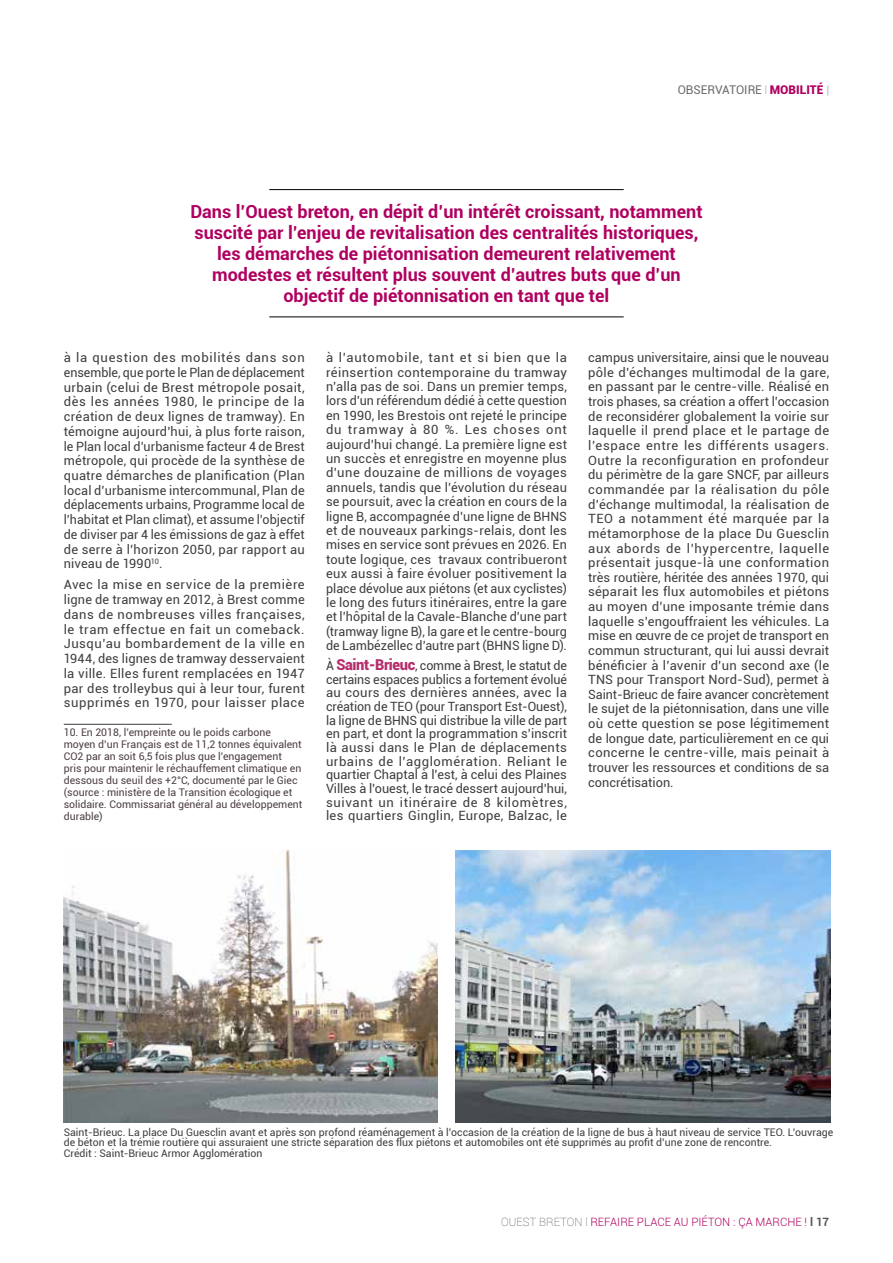
<style>
.page{position:relative;width:893px;height:1263px;background:#fff}
.page>*{position:absolute;margin:0;border:0;box-sizing:border-box;transform-origin:0 0}
.t1{font:700 18px/21px "Roboto";color:#af0060;text-align:center}
.t2{font:12.75px/14.7px "Roboto";letter-spacing:.015em;color:#3e3d40;text-align:justify}
.t3{font:12px "Roboto";color:#6b6c6e}
.t4{font:300 11.55px "Roboto";color:#af0060}
.t5{font:10.5px/10.5px "Roboto";color:#3e3d41}
.t6{font:10.5px/12px "Roboto";color:#4b3d44}
.s1{font-weight:100;font-size:11.55px;color:#58585a}
.s2{font-weight:900;color:#af0060}
.s3{font-weight:100;color:#3e3d40}
.s4{font-weight:900;font-size:15px;color:#b52e6c}
.s5{font-weight:100;color:#58585a}
.s6{font-weight:700;color:#58585a}
</style>
<div class="page">
<hr style="left:64px;top:724px;width:108px;height:1px;background:#3e3d41">
<img style="left:456px;top:850px;width:374px;height:273px">
<img style="left:64px;top:850px;width:374px;height:273px">
<hr style="left:269px;top:189px;width:355px;height:1px;background:#000">
<hr style="left:269px;top:316px;width:355px;height:1px;background:#000">
<p class="t3" style="left:678px;top:81px;width:153px">OBSERVATOIRE <span class="s1">l</span> <span class="s2">MOBILITÉ</span> <span class="s3">|</span></p>
<p class="t1" style="left:190px;top:200px;width:514px">Dans l’Ouest breton, en dépit d’un intérêt croissant, notamment suscité par l’enjeu de revitalisation des centralités historiques, les démarches de piétonnisation demeurent relativement modestes et résultent plus souvent d’autres buts que d’un objectif de piétonnisation en tant que tel</p>
<p class="t2" style="left:64px;top:350px;width:242px">à la question des mobilités dans son ensemble, que porte le Plan de déplacement urbain (celui de Brest métropole posait, dès les années 1980, le principe de la création de deux lignes de tramway). En témoigne aujourd’hui, à plus forte raison, le Plan local d’urbanisme facteur 4 de Brest métropole, qui procède de la synthèse de quatre démarches de planification (Plan local d’urbanisme intercommunal, Plan de déplacements urbains, Programme local de l’habitat et Plan climat), et assume l’objectif de diviser par 4 les émissions de gaz à effet de serre à l’horizon 2050, par rapport au niveau de 1990<sup>10</sup>.</p>
<p class="t2" style="left:64px;top:577px;width:242px">Avec la mise en service de la première ligne de tramway en 2012, à Brest comme dans de nombreuses villes françaises, le tram effectue en fait un comeback.<br>Jusqu’au bombardement de la ville en 1944, des lignes de tramway desservaient la ville. Elles furent remplacées en 1947 par des trolleybus qui à leur tour, furent supprimés en 1970, pour laisser place</p>
<p class="t6" style="left:64px;top:726px;width:240px">10. En 2018, l’empreinte ou le poids carbone moyen d’un Français est de 11,2 tonnes équivalent CO2 par an soit 6,5 fois plus que l’engagement pris pour maintenir le réchauffement climatique en dessous du seuil des +2°C, documenté par le Giec (source : ministère de la Transition écologique et solidaire. Commissariat général au développement durable)</p>
<p class="t2" style="left:326px;top:350px;width:242px">à l’automobile, tant et si bien que la réinsertion contemporaine du tramway n’alla pas de soi. Dans un premier temps, lors d'un référendum dédié à cette question en 1990, les Brestois ont rejeté le principe du tramway à 80 %. Les choses ont aujourd’hui changé. La première ligne est un succès et enregistre en moyenne plus d’une douzaine de millions de voyages annuels, tandis que l’évolution du réseau se poursuit, avec la création en cours de la ligne B, accompagnée d’une ligne de BHNS et de nouveaux parkings-relais, dont les mises en service sont prévues en 2026. En toute logique, ces travaux contribueront eux aussi à faire évoluer positivement la place dévolue aux piétons (et aux cyclistes) le long des futurs itinéraires, entre la gare et l’hôpital de la Cavale-Blanche d’une part (tramway ligne B), la gare et le centre-bourg de Lambézellec d’autre part (BHNS ligne D).</p>
<p class="t2" style="left:326px;top:658px;width:242px;line-height:13.6px">À <span class="s4">Saint-Brieuc</span>, comme à Brest, le statut de certains espaces publics a fortement évolué au cours des dernières années, avec la création de TEO (pour Transport Est-Ouest), la ligne de BHNS qui distribue la ville de part en part, et dont la programmation s’inscrit là aussi dans le Plan de déplacements urbains de l’agglomération. Reliant le quartier Chaptal à l’est, à celui des Plaines Villes à l’ouest, le tracé dessert aujourd’hui, suivant un itinéraire de 8 kilomètres, les quartiers Ginglin, Europe, Balzac, le</p>
<p class="t2" style="left:588px;top:350px;width:242px">campus universitaire, ainsi que le nouveau pôle d’échanges multimodal de la gare, en passant par le centre-ville. Réalisé en trois phases, sa création a offert l’occasion de reconsidérer globalement la voirie sur laquelle il prend place et le partage de l’espace entre les différents usagers.<br>Outre la reconfiguration en profondeur du périmètre de la gare SNCF, par ailleurs commandée par la réalisation du pôle d’échange multimodal, la réalisation de TEO a notamment été marquée par la métamorphose de la place Du Guesclin aux abords de l’hypercentre, laquelle présentait jusque-là une conformation très routière, héritée des années 1970, qui séparait les flux automobiles et piétons au moyen d’une imposante trémie dans laquelle s’engouffraient les véhicules. La mise en œuvre de ce projet de transport en commun structurant, qui lui aussi devrait bénéficier à l’avenir d’un second axe (le TNS pour Transport Nord-Sud), permet à Saint-Brieuc de faire avancer concrètement le sujet de la piétonnisation, dans une ville où cette question se pose légitimement de longue date, particulièrement en ce qui concerne le centre-ville, mais peinait à trouver les ressources et conditions de sa concrétisation.</p>
<p class="t5" style="left:64px;top:1126px;width:771px">Saint-Brieuc. La place Du Guesclin avant et après son profond réaménagement à l’occasion de la création de la ligne de bus à haut niveau de service TEO. L’ouvrage de béton et la trémie routière qui assuraient une stricte séparation des flux piétons et automobiles ont été supprimés au profit d’une zone de rencontre.<br>Crédit : Saint-Brieuc Armor Agglomération</p>
<p class="t4" style="left:501px;top:1214px;width:329px"><span class="s3">OUEST BRETON</span> <span class="s5">l</span> REFAIRE PLACE AU PIÉTON : ÇA MARCHE ! <span class="s6">l 17</span></p>
</div>
